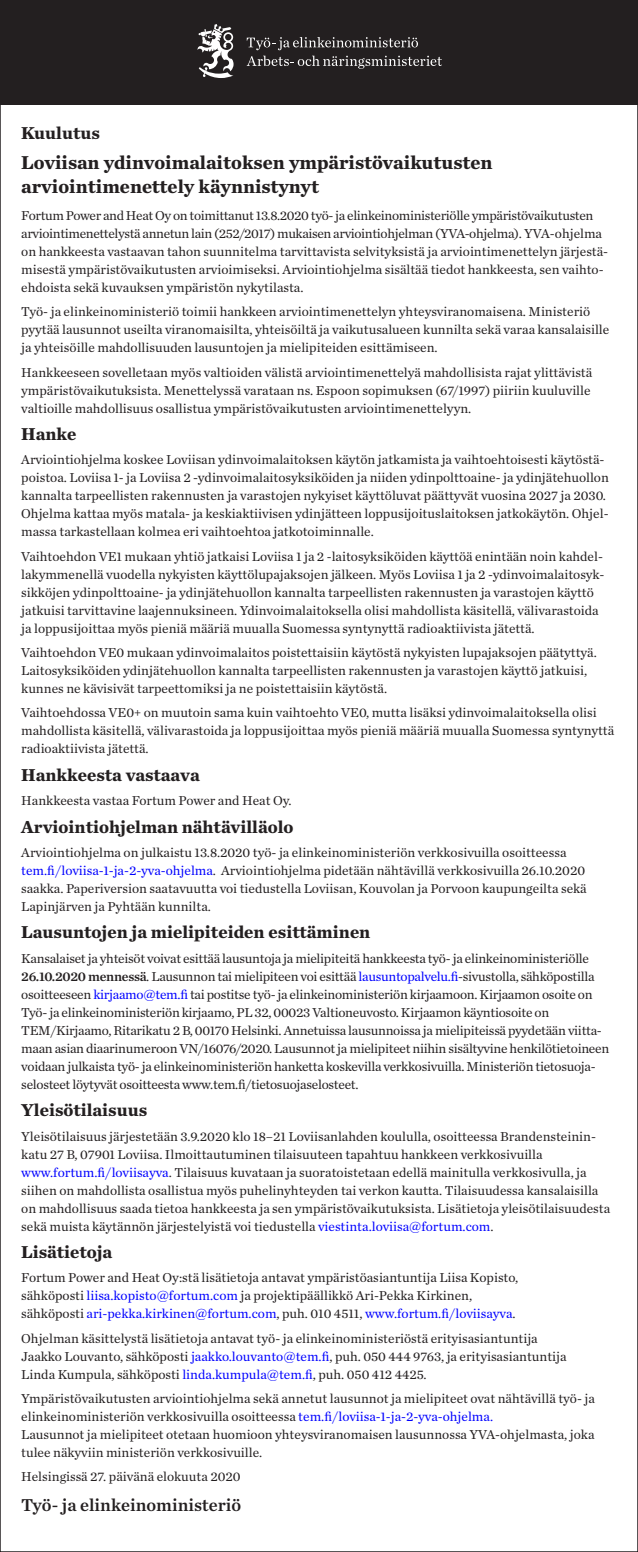
<style>
.page{position:relative;width:638px;height:1552px;background:#fff}
.page>*{position:absolute;margin:0;border:0;box-sizing:border-box;transform-origin:0 0}
.t1{font:700 19.5px/24px "Chronicle Text G1";color:#231f20}
.t2{font:700 18px "Chronicle Text G1";color:#231f20}
.t3{font:18px "Chronicle Text G1 Semi";color:#231f20}
.t4{font:13.5px/18px "Chronicle Text G1";color:#231f20}
.t5{font:13.5px/18px "Chronicle Text G1";letter-spacing:-.02em;color:#231f20}
.s1{color:#00f}
.s2{font-family:"Chronicle Text G1 Semi"}
</style>
<div class="page">
<div style="left:0;top:0;width:638px;height:104px;background:#231f20"></div>
<svg style="left:247px;top:37px;width:171px;height:13px"></svg>
<svg style="left:247px;top:56px;width:195px;height:13px"></svg>
<svg style="left:197px;top:24px;width:36px;height:54px"></svg>
<h2 class="t2" style="left:21px;top:118px;width:80px">Kuulutus</h2>
<h1 class="t1" style="left:21px;top:150px;width:473px">Loviisan ydinvoimalaitoksen ympäristövaikutusten arviointimenettely käynnistynyt</h1>
<p class="t4" style="left:21px;top:206px;width:588px">Fortum Power and Heat Oy on toimittanut 13.8.2020 työ- ja elinkeinoministeriölle ympäristövaikutusten arviointimenettelystä annetun lain (252/2017) mukaisen arviointiohjelman (YVA-ohjelma). YVA-ohjelma on hankkeesta vastaavan tahon suunnitelma tarvittavista selvityksistä ja arviointimenettelyn järjestä&shy;misestä ympäristövaikutusten arvioimiseksi. Arviointiohjelma sisältää tiedot hankkeesta, sen vaihto&shy;ehdoista sekä kuvauksen ympäristön nykytilasta.</p>
<p class="t4" style="left:21px;top:302px;width:589px">Työ- ja elinkeinoministeriö toimii hankkeen arviointimenettelyn yhteysviranomaisena. Ministeriö pyytää lausunnot useilta viranomaisilta, yhteisöiltä ja vaikutusalueen kunnilta sekä varaa kansalaisille ja yhteisöille mahdollisuuden lausuntojen ja mielipiteiden esittämiseen.</p>
<p class="t4" style="left:21px;top:362px;width:572px;text-align:justify">Hankkeeseen sovelletaan myös valtioiden välistä arviointimenettelyä mahdollisista rajat ylittävistä ympäristövaikutuksista. Menettelyssä varataan ns. Espoon sopimuksen (67/1997) piiriin kuuluville valtioille mahdollisuus osallistua ympäristövaikutusten arviointimenettelyyn.</p>
<h2 class="t2" style="left:21px;top:419px;width:57px">Hanke</h2>
<p class="t4" style="left:21px;top:450px;width:589px">Arviointiohjelma koskee Loviisan ydinvoimalaitoksen käytön jatkamista ja vaihtoehtoisesti käytöstä&shy;poistoa. Loviisa 1- ja Loviisa 2 -ydinvoimalaitosyksiköiden ja niiden ydinpolttoaine- ja ydinjätehuollon kannalta tarpeellisten rakennusten ja varastojen nykyiset käyttöluvat päättyvät vuosina 2027 ja 2030.<br>Ohjelma kattaa myös matala- ja keskiaktiivisen ydinjätteen loppusijoituslaitoksen jatkokäytön. Ohjel&shy;massa tarkastellaan kolmea eri vaihtoehtoa jatkotoiminnalle.</p>
<p class="t4" style="left:21px;top:546px;width:585px">Vaihtoehdon VE1 mukaan yhtiö jatkaisi Loviisa 1 ja 2 -laitosyksiköiden käyttöä enintään noin kahdel&shy;lakymmenellä vuodella nykyisten käyttölupajaksojen jälkeen. Myös Loviisa 1 ja 2 -ydinvoimalaitosyk&shy;sikköjen ydinpolttoaine- ja ydinjätehuollon kannalta tarpeellisten rakennusten ja varastojen käyttö jatkuisi tarvittavine laajennuksineen. Ydinvoimalaitoksella olisi mahdollista käsitellä, välivarastoida ja loppusijoittaa myös pieniä määriä muualla Suomessa syntynyttä radioaktiivista jätettä.</p>
<p class="t4" style="left:21px;top:643px;width:577px">Vaihtoehdon VE0 mukaan ydinvoimalaitos poistettaisiin käytöstä nykyisten lupajaksojen päätyttyä.<br>Laitosyksiköiden ydinjätehuollon kannalta tarpeellisten rakennusten ja varastojen käyttö jatkuisi, kunnes ne kävisivät tarpeettomiksi ja ne poistettaisiin käytöstä.</p>
<p class="t4" style="left:21px;top:703px;width:594px">Vaihtoehdossa VE0+ on muutoin sama kuin vaihtoehto VE0, mutta lisäksi ydinvoimalaitoksella olisi mahdollista käsitellä, välivarastoida ja loppusijoittaa myös pieniä määriä muualla Suomessa syntynyttä radioaktiivista jätettä.</p>
<h2 class="t2" style="left:21px;top:760px;width:180px">Hankkeesta vastaava</h2>
<p class="t4" style="left:21px;top:791px;width:272px">Hankkeesta vastaa Fortum Power and Heat Oy.</p>
<h2 class="t2" style="left:21px;top:812px;width:274px">Arviointiohjelman nähtävilläolo</h2>
<p class="t4" style="left:21px;top:843px;width:567px">Arviointiohjelma on julkaistu 13.8.2020 työ- ja elinkeinoministeriön verkkosivuilla osoitteessa <span class="s1">tem.fi/loviisa-1-ja-2-yva-ohjelma</span>. Arviointiohjelma pidetään nähtävillä verkkosivuilla 26.10.2020 saakka. Paperiversion saatavuutta voi tiedustella Loviisan, Kouvolan ja Porvoon kaupungeilta sekä Lapinjärven ja Pyhtään kunnilta.</p>
<h2 class="t2" style="left:21px;top:918px;width:351px">Lausuntojen ja mielipiteiden esittäminen</h2>
<p class="t5" style="left:21px;top:949px;width:589px">Kansalaiset ja yhteisöt voivat esittää lausuntoja ja mielipiteitä hankkeesta työ- ja elinkeinoministeriölle <span class="s2">26.10.2020 mennessä</span>. Lausunnon tai mielipiteen voi esittää <span class="s1">lausuntopalvelu.fi</span>-sivustolla, sähköpostilla osoitteeseen <span class="s1">kirjaamo@tem.fi</span> tai postitse työ- ja elinkeinoministeriön kirjaamoon. Kirjaamon osoite on Työ- ja elinkeinoministeriön kirjaamo, PL 32, 00023 Valtioneuvosto. Kirjaamon käyntiosoite on TEM/Kirjaamo, Ritarikatu 2 B, 00170 Helsinki. Annetuissa lausunnoissa ja mielipiteissä pyydetään viitta&shy;maan asian diaarinumeroon VN/16076/2020. Lausunnot ja mielipiteet niihin sisältyvine henkilötietoineen voidaan julkaista työ- ja elinkeinoministeriön hanketta koskevilla verkkosivuilla. Ministeriön tietosuoja&shy;selosteet löytyvät osoitteesta www.tem.fi/tietosuojaselosteet.</p>
<h2 class="t2" style="left:21px;top:1096px;width:128px">Yleisötilaisuus</h2>
<p class="t4" style="left:21px;top:1126px;width:590px">Yleisötilaisuus järjestetään 3.9.2020 klo 18–21 Loviisanlahden koululla, osoitteessa Brandensteinin&shy;katu 27 B, 07901 Loviisa. Ilmoittautuminen tilaisuuteen tapahtuu hankkeen verkkosivuilla <span class="s1">www.fortum.fi/loviisayva</span>. Tilaisuus kuvataan ja suoratoistetaan edellä mainitulla verkkosivulla, ja siihen on mahdollista osallistua myös puhelinyhteyden tai verkon kautta. Tilaisuudessa kansalaisilla on mahdollisuus saada tietoa hankkeesta ja sen ympäristövaikutuksista. Lisätietoja yleisötilaisuudesta sekä muista käytännön järjestelyistä voi tiedustella <span class="s1">viestinta.loviisa@fortum.com</span>.</p>
<h2 class="t2" style="left:21px;top:1237px;width:93px">Lisätietoja</h2>
<p class="t4" style="left:21px;top:1268px;width:498px">Fortum Power and Heat Oy:stä lisätietoja antavat ympäristöasiantuntija Liisa Kopisto, sähköposti <span class="s1">liisa.kopisto@fortum.com</span> ja projektipäällikkö Ari-Pekka Kirkinen, sähköposti <span class="s1">ari-pekka.kirkinen@fortum.com</span>, puh. 010 4511, <span class="s1">www.fortum.fi/loviisayva</span>.</p>
<p class="t4" style="left:21px;top:1328px;width:547px">Ohjelman käsittelystä lisätietoja antavat työ- ja elinkeinoministeriöstä erityisasiantuntija<br>Jaakko Louvanto, sähköposti <span class="s1">jaakko.louvanto@tem.fi</span>, puh. 050 444 9763, ja erityisasiantuntija<br>Linda Kumpula, sähköposti <span class="s1">linda.kumpula@tem.fi</span>, puh. 050 412 4425.</p>
<p class="t4" style="left:21px;top:1389px;width:575px">Ympäristövaikutusten arviointiohjelma sekä annetut lausunnot ja mielipiteet ovat nähtävillä työ- ja elinkeinoministeriön verkkosivuilla osoitteessa <span class="s1">tem.fi/loviisa-1-ja-2-yva-ohjelma.<br></span>Lausunnot ja mielipiteet otetaan huomioon yhteysviranomaisen lausunnossa YVA-ohjelmasta, joka tulee näkyviin ministeriön verkkosivuille.</p>
<p class="t4" style="left:21px;top:1467px;width:221px">Helsingissä 27. päivänä elokuuta 2020</p>
<h2 class="t3" style="left:21px;top:1491px;width:222px">Työ- ja elinkeinoministeriö</h2>
</div>
